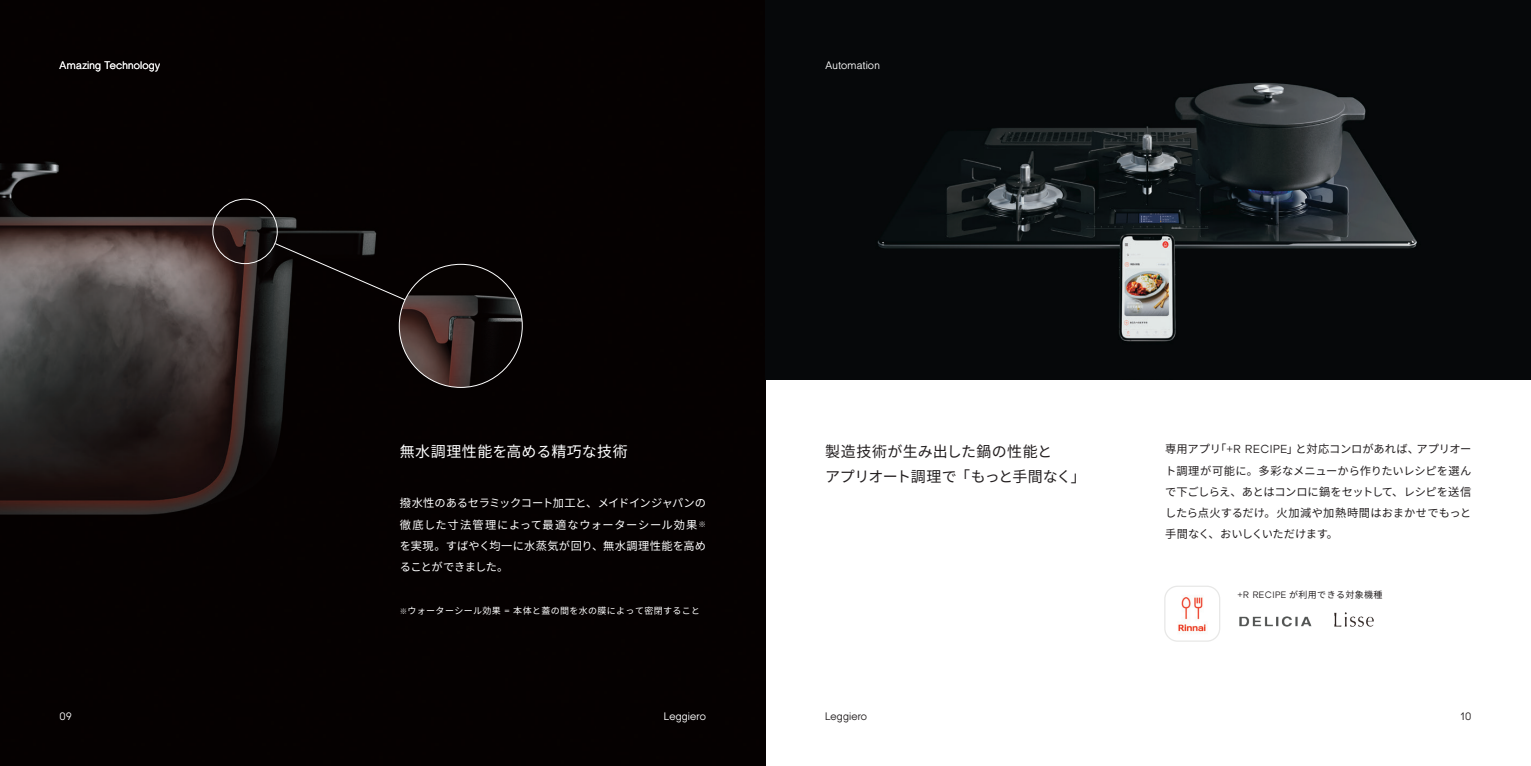
<style>
.page{position:relative;width:1531px;height:766px;background:#fff}
.page>*{position:absolute;margin:0;border:0;box-sizing:border-box;transform-origin:0 0}
.Heading_Jp2{font:15px "Noto Sans CJ Kjp";letter-spacing:-.03em;color:#231f20}
.Heading_Jp2-2{font:15px "Noto Sans CJ Kjp";letter-spacing:.025em;color:#fff}
.Heading_Jp2-3{font:15px "Noto Sans CJ Kjp";letter-spacing:.02em;color:#231f20}
.Body{font:11.25px/21.3px "Noto Sans CJ Kjp";letter-spacing:.005em;color:#231f20;text-align:justify}
.Body-2{font:11.25px/21.3px "Noto Sans CJ Kjp";letter-spacing:.025em;color:#fff;text-align:justify}
.t1{font:300 10.5px "Amz Grotesk";letter-spacing:.015em;color:#fff}
.t2{font:300 10.5px "Amz Grotesk";letter-spacing:.015em;color:#231f20}
.Body-3{font:9px "Noto Sans CJ Kjp";letter-spacing:.04em;color:#fff}
.credit{font:9px "Noto Sans CJ Kjp";letter-spacing:.04em;color:#231f20}
.s1{font-family:"Amz Grotesk";font-weight:300}
.s2{font-size:7.5px}
</style>
<div class="page">
<img style="left:0;top:0;width:765px;height:765px">
<div style="left:213px;top:199px;width:64px;height:65px;border:1px solid #fff;border-radius:50%"></div>
<svg style="left:275px;top:243px;width:185px;height:81px;background:#0e0a0a"></svg>
<img style="left:399px;top:264px;width:123px;height:123px;border-radius:61px">
<img style="left:1166px;top:587px;width:53px;height:54px">
<div style="left:1164px;top:585px;width:56px;height:56px;border:1px solid #e8e8e7;border-radius:13px"></div>
<img style="left:765px;top:0;width:766px;height:379px">
<img style="left:1239px;top:616px;width:72px;height:10px">
<img style="left:1334px;top:612px;width:40px;height:14px">
<p class="t1" style="left:59px;top:60px;width:103px">Amazing Technology</p>
<p class="t1" style="left:825px;top:60px;width:56px">Automation</p>
<p class="Heading_Jp2-2" style="left:400px;top:442px;width:230px">無水調理性能を高める精巧な技術</p>
<p class="Body" style="left:1165px;top:438px;width:308px">専用アプリ「<span class="s1">+R RECIPE</span>」と対応コンロがあれば、アプリオート調理が可能に。多彩なメニューから作りたいレシピを選んで下ごしらえ、あとはコンロに鍋をセットして、レシピを送信したら点火するだけ。火加減や加熱時間はおまかせでもっと手間なく、おいしくいただけます。</p>
<p class="Heading_Jp2-3" style="left:825px;top:442px;width:229px">製造技術が生み出した鍋の性能と</p>
<p class="Heading_Jp2" style="left:825px;top:468px;width:262px">アプリオート調理で「もっと手間なく」</p>
<p class="Body-2" style="left:400px;top:492px;width:308px">撥水性のあるセラミックコート加工と、メイドインジャパンの徹底した寸法管理によって最適なウォーターシール効果<span class="s2">※</span>を実現。すばやく均一に水蒸気が回り、無水調理性能を高めることができました。</p>
<p class="Body-3" style="left:400px;top:605px;width:302px"><span class="s2">※</span>ウォーターシール効果 <span class="s1">=</span> 本体と蓋の間を水の膜によって密閉すること</p>
<p class="credit" style="left:1237px;top:589px;width:146px"><span class="s1">+R RECIPE</span> が利用できる対象機種</p>
<p class="t1" style="left:60px;top:711px;width:14px">09</p>
<p class="t1" style="left:664px;top:711px;width:44px">Leggiero</p>
<p class="t2" style="left:825px;top:711px;width:44px">Leggiero</p>
<p class="t2" style="left:1460px;top:711px;width:12px">10</p>
</div>
